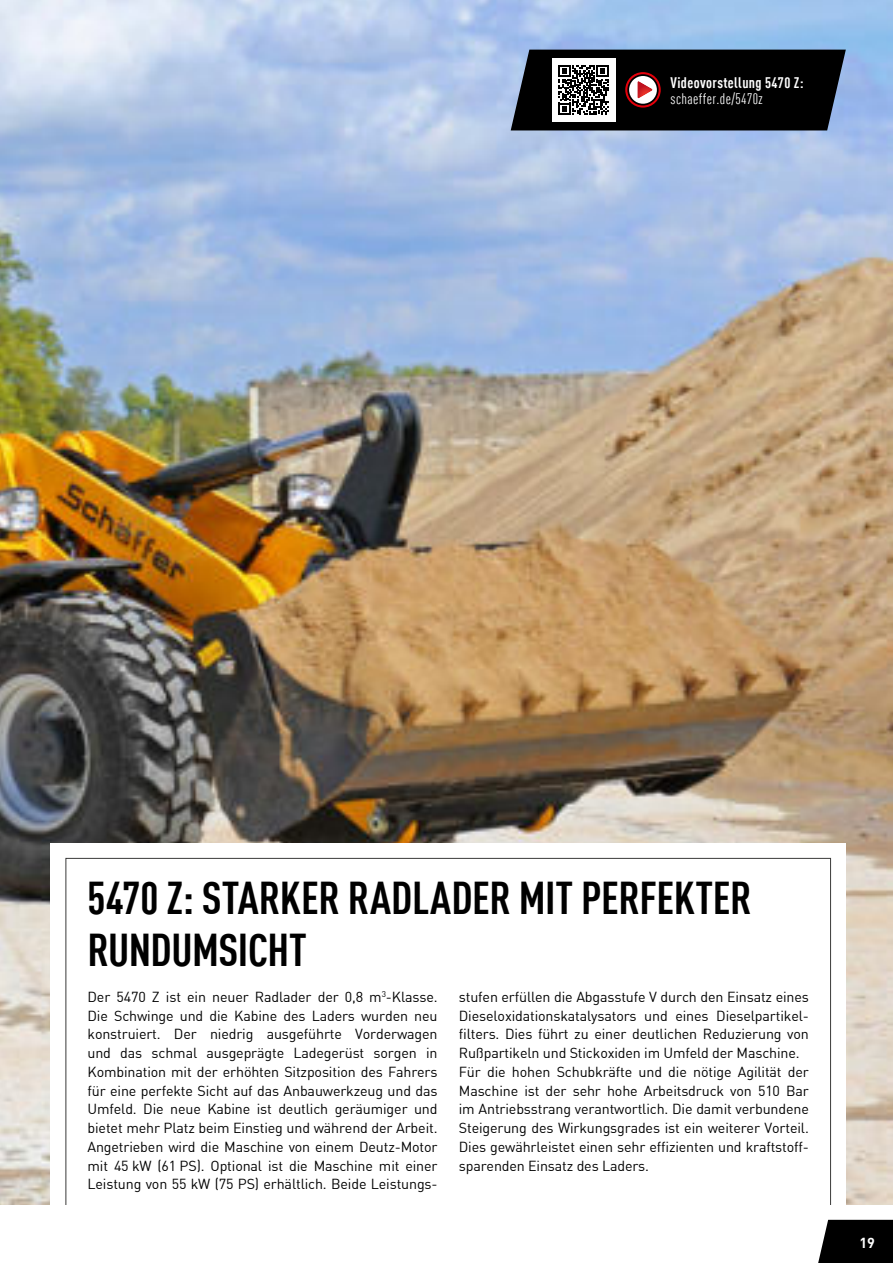
<style>
.page{position:relative;width:893px;height:1263px;background:#fff}
.page>*{position:absolute;margin:0;border:0;box-sizing:border-box;transform-origin:0 0}
.t1{font:700 condensed 45px/51.8px "DIN Offc Pro";letter-spacing:-.01em;color:#000}
.t2{font:700 condensed 15px "DIN Offc Pro";letter-spacing:.025em;color:#fff}
.t3{font:condensed 15px "DIN Offc Pro";letter-spacing:.025em;color:#fff}
.t4{font:14.25px/18.8px "DIN Offc Pro";letter-spacing:-.01em;color:#000;text-align:justify}
.t5{font:700 14.25px "DIN Offc Pro";color:#fff}
</style>
<div class="page">
<img style="left:0;top:0;width:893px;height:1205px">
<div style="left:51px;top:843px;width:795px;height:363px;background:#fff"></div>
<svg style="left:511px;top:50px;width:335px;height:80px;background:#272628"></svg>
<svg style="left:818px;top:1220px;width:75px;height:43px;background:#111"></svg>
<p class="t2" style="left:671px;top:71px;width:135px">Videovorstellung 5470 Z:</p>
<p class="t3" style="left:671px;top:90px;width:94px">schaeffer.de/5470z</p>
<h1 class="t1" style="left:88px;top:873px;width:666px">5470 Z: STARKER RADLADER MIT PERFEKTER<br>RUNDUMSICHT</h1>
<p class="t4" style="left:88px;top:988px;width:352px">Der 5470 Z ist ein neuer Radlader der 0,8 m<sup>3</sup>- Klasse.<br>Die Schwinge und die Kabine des Laders wurden neu konstruiert. Der niedrig ausgeführte Vorder wagen und das schmal ausgeprägte Ladegerüst sorgen in Kombination mit der erhöhten Sitzposition des Fahrers für eine perfekte Sicht auf das Anbauwerkzeug und das Umfeld. Die neue Kabine ist deutlich geräumiger und bietet mehr Platz beim Einstieg und während der Arbeit.<br>Angetrieben wird die Maschine von einem Deutz-Motor mit 45 kW (61 PS). Optional ist die Maschine mit einer Leistung von 55 kW (75 PS) erhältlich. Beide Leistungs-</p>
<p class="t4" style="left:459px;top:988px;width:352px;text-align:left">stufen erfüllen die Abgasstufe V durch den Einsatz eines Diesel oxidations katalysators und eines Dieselpartikel&shy;filters. Dies führt zu einer deutlichen Reduzierung von Rußpartikeln und Stickoxiden im Umfeld der Maschine.<br>Für die hohen Schubkräfte und die nötige Agilität der Maschine ist der sehr hohe Arbeitsdruck von 510 Bar im Antriebsstrang verantwortlich. Die damit verbundene Steigerung des Wirkungsgrades ist ein weiterer Vorteil.<br>Dies gewährleistet einen sehr effizienten und kraftstoff&shy;sparenden Einsatz des Laders.</p>
<p class="t5" style="left:859px;top:1238px;width:17px">19</p>
</div>
